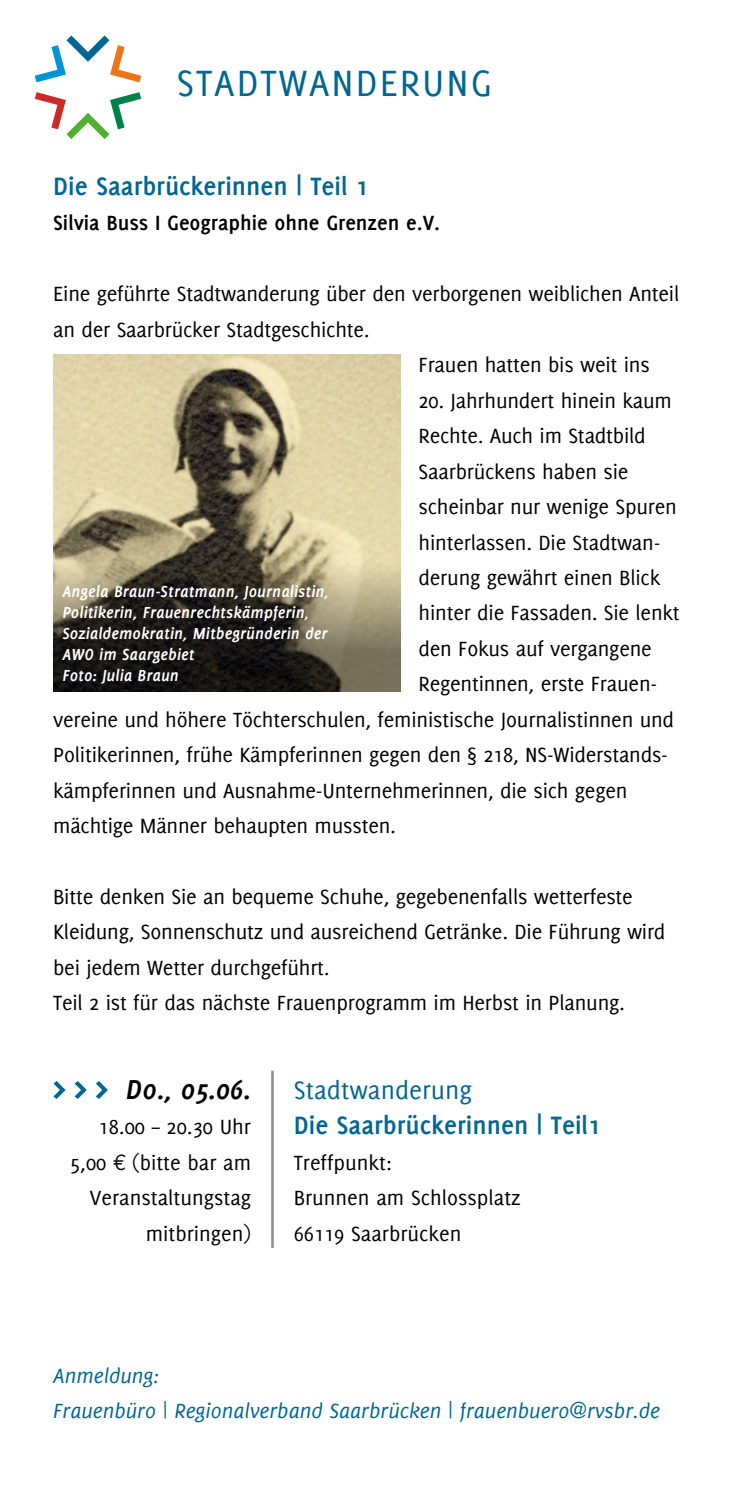
<style>
.page{position:relative;width:745px;height:1489px;background:#fff}
.page>*{position:absolute;margin:0;border:0;box-sizing:border-box;transform-origin:0 0}
.Subline_14pt_fett_blau{font:40px "Delicious";letter-spacing:.05em;color:#006693}
.Datum{font:italic 700 30px "Delicious";color:#000}
.Veranstaltung{font:700 27.5px "Delicious";color:#006693}
.Veranstaltung-2{font:27.5px "Delicious";color:#006693}
.Copy{font:22.5px/35.5px "Delicious";letter-spacing:-.01em;color:#000}
.P___03_Copy_10{font:italic 22.5px "Delicious";color:#006693}
.Copy-2{font:700 22.5px "Delicious";color:#000}
.Copy-3{font:italic 22.5px "Delicious";color:#006693}
.Fließtext_9_pt{font:italic 700 17.5px/21px "Delicious";color:#fff}
</style>
<div class="page">
<svg style="left:35px;top:35px;width:106px;height:47px"></svg>
<svg style="left:35px;top:92px;width:106px;height:47px"></svg>
<hr style="left:271px;top:1070px;width:2px;height:177px;background:#848f99">
<svg style="left:53px;top:1081px;width:12px;height:17px"></svg>
<svg style="left:74px;top:1081px;width:13px;height:17px"></svg>
<svg style="left:96px;top:1081px;width:12px;height:17px"></svg>
<img style="left:53px;top:354px;width:347px;height:208px">
<svg style="left:53px;top:562px;width:347px;height:129px;background:#4e483a"></svg>
<p class="Subline_14pt_fett_blau" style="left:176px;top:60px;width:316px">STADTWANDERUNG</p>
<p class="Veranstaltung" style="left:53px;top:170px;width:316px">Die Saarbrückerinnen | Teil 1</p>
<p class="Copy-2" style="left:53px;top:210px;width:388px">Silvia Buss I Geographie ohne Grenzen e.V.</p>
<p class="Copy" style="left:53px;top:276px;width:627px">Eine geführte Stadtwanderung über den verborgenen weiblichen Anteil an der Saarbrücker Stadtgeschichte.</p>
<p class="Copy" style="left:418px;top:347px;width:232px">Frauen hatten bis weit ins</p>
<p class="Copy" style="left:418px;top:382px;width:254px">20. Jahrhundert hinein kaum</p>
<p class="Copy" style="left:418px;top:418px;width:228px">Rechte. Auch im Stadtbild</p>
<p class="Copy" style="left:418px;top:453px;width:211px">Saarbrückens haben sie</p>
<p class="Copy" style="left:418px;top:488px;width:259px">scheinbar nur wenige Spuren</p>
<p class="Copy" style="left:418px;top:524px;width:243px">hinterlassen. Die Stadtwan-</p>
<p class="Copy" style="left:418px;top:559px;width:243px">derung gewährt einen Blick</p>
<p class="Copy" style="left:418px;top:595px;width:262px">hinter die Fassaden. Sie lenkt</p>
<p class="Copy" style="left:418px;top:630px;width:234px">den Fokus auf vergangene</p>
<p class="Copy" style="left:418px;top:666px;width:240px">Regentinnen, erste Frauen-</p>
<p class="Copy" style="left:53px;top:701px;width:622px">vereine und höhere Töchterschulen, feministische Journalistinnen und</p>
<p class="Copy" style="left:53px;top:736px;width:616px">Politikerinnen, frühe Kämpferinnen gegen den § 218, NS-Widerstands-</p>
<p class="Copy" style="left:53px;top:772px;width:575px">kämpferinnen und Ausnahme-Unternehmerinnen, die sich gegen</p>
<p class="Copy" style="left:53px;top:807px;width:344px">mächtige Männer behaupten mussten.</p>
<p class="Fließtext_9_pt" style="left:62px;top:580px;width:268px">Angela Braun-Stratmann, Journalistin,</p>
<p class="Fließtext_9_pt" style="left:62px;top:601px;width:266px">Politikerin, Frauenrechtskämpferin,<br>Sozialdemokratin, Mitbegründerin der<br>AWO im Saargebiet</p>
<p class="Fließtext_9_pt" style="left:62px;top:664px;width:118px">Foto: Julia Braun</p>
<p class="Copy" style="left:53px;top:878px;width:613px">Bitte denken Sie an bequeme Schuhe, gegebenenfalls wetterfeste<br>Kleidung, Sonnenschutz und ausreichend Getränke. Die Führung wird bei jedem Wetter durchgeführt.</p>
<p class="Copy" style="left:53px;top:984px;width:573px">Teil 2 ist für das nächste Frauenprogramm im Herbst in Planung.</p>
<p class="Datum" style="left:126px;top:1071px;width:127px">Do., 05.06.</p>
<p class="Copy" style="left:99px;top:1108px;width:154px">18.00 – 20.30 Uhr</p>
<p class="Copy" style="left:70px;top:1144px;width:182px;text-align:right">5,00 € (bitte bar am<br>Veranstaltungstag mitbringen)</p>
<p class="Veranstaltung-2" style="left:293px;top:1074px;width:180px">Stadtwanderung</p>
<p class="Veranstaltung" style="left:293px;top:1109px;width:308px">Die Saarbrückerinnen | Teil1</p>
<p class="Copy" style="left:293px;top:1144px;width:100px">Treffpunkt:</p>
<p class="Copy" style="left:293px;top:1179px;width:228px">Brunnen am Schlossplatz</p>
<p class="Copy" style="left:293px;top:1215px;width:169px">66119 Saarbrücken</p>
<p class="Copy-3" style="left:53px;top:1362px;width:107px">Anmeldung:</p>
<p class="P___03_Copy_10" style="left:53px;top:1397px;width:608px">Frauenbüro | Regionalverband Saarbrücken | frauenbuero@rvsbr.de</p>
</div>
